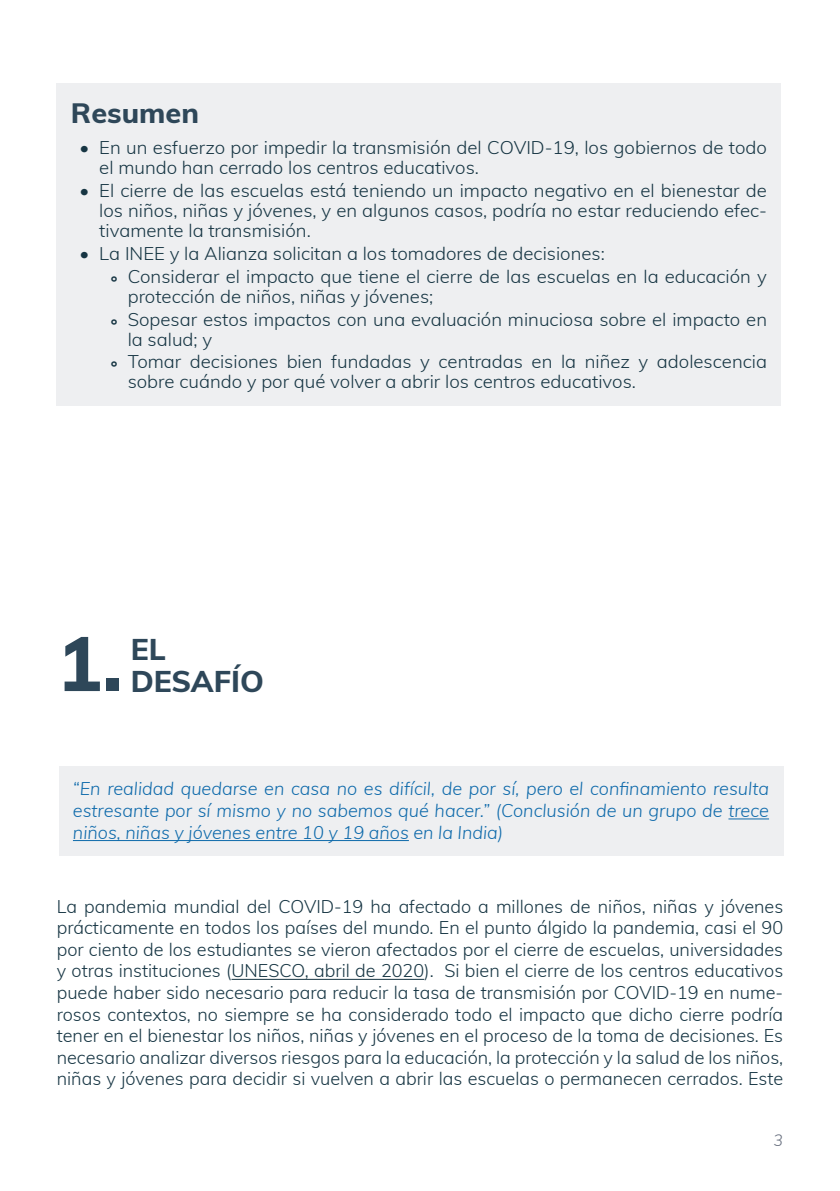
<style>
.page{position:relative;width:840px;height:1191px;background:#fff}
.page>*{position:absolute;margin:0;border:0;box-sizing:border-box;transform-origin:0 0}
.INEE_HEADER_NUMBER{font:800 76px "Muli";color:#2e4759}
.INEE_HEADER_LEVEL1{font:800 30px/32px "Muli";color:#2e4759}
.INEE_HEADER_LEVEL2{font:800 28px "Muli";color:#2e4759}
.INEE_Paragraph{font:300 18px/21.6px "Muli";color:#163543}
.INEE_Note{font:italic 300 18px/21.6px "Muli";color:#0e6aab;text-align:justify}
.t1{font:italic 300 16px "Muli";color:#636b7b}
.s1{font-weight:800}
</style>
<div class="page">
<hr style="left:231px;top:979px;width:193px;height:1px;background:#163543">
<div style="left:57px;top:83px;width:723px;height:322px;background:#eeeff1"></div>
<div style="left:59px;top:766px;width:723px;height:89px;background:#eeeff1"></div>
<hr style="left:728px;top:818px;width:40px;height:1px;background:#0e6aab">
<hr style="left:73px;top:840px;width:335px;height:1px;background:#0e6aab">
<p class="INEE_HEADER_LEVEL2" style="left:71px;top:92px;width:130px">Resumen</p>
<p class="INEE_Paragraph" style="left:99px;top:137px;width:668px;line-height:20px;text-indent:-20px">• En un esfuerzo por impedir la transmisión del COVID-19, los gobiernos de todo el mundo han cerrado los centros educativos.</p>
<p class="INEE_Paragraph" style="left:99px;top:180px;width:668px;line-height:20px;text-align:justify;text-indent:-20px">• El cierre de las escuelas está teniendo un impacto negativo en el bienestar de los niños, niñas y jóvenes, y en algunos casos, podría no estar reduciendo efec&shy;tivamente la transmisión.</p>
<p class="INEE_Paragraph" style="left:79px;top:242px;width:526px">• La INEE y la Alianza solicitan a los tomadores de decisiones:</p>
<p class="INEE_Paragraph" style="left:128px;top:265px;width:640px;line-height:20px;text-indent:-17px"><span class="s1">°</span> Considerar el impacto que tiene el cierre de las escuelas en la educación y protección de niños, niñas y jóvenes;</p>
<p class="INEE_Paragraph" style="left:128px;top:308px;width:640px;line-height:20px;text-indent:-17px"><span class="s1">°</span> Sopesar estos impactos con una evaluación minuciosa sobre el impacto en la salud; y</p>
<p class="INEE_Paragraph" style="left:128px;top:351px;width:640px;line-height:20px;text-indent:-17px"><span class="s1">°</span> Tomar decisiones bien fundadas y centradas en la niñez y adolescencia sobre cuándo y por qué volver a abrir los centros educativos.</p>
<p class="INEE_HEADER_NUMBER" style="left:57px;top:608px;width:67px">1.</p>
<p class="INEE_HEADER_LEVEL1" style="left:131px;top:631px;width:135px">EL<br>DESAFÍO</p>
<p class="INEE_Note" style="left:73px;top:777px;width:697px">“En realidad quedarse en casa no es difícil, de por sí, pero el confinamiento resulta estresante por sí mismo y no sabemos qué hacer.” (Conclusión de un grupo de trece niños, niñas y jóvenes entre 10 y 19 años en la India)</p>
<p class="INEE_Paragraph" style="left:57px;top:894px;width:727px;text-align:justify">La pandemia mundial del COVID-19 ha afectado a millones de niños, niñas y jóvenes prácticamente en todos los países del mundo. En el punto álgido la pandemia, casi el 90 por ciento de los estudiantes se vieron afectados por el cierre de escuelas, universidades y otras instituciones (UNESCO, abril de 2020). Si bien el cierre de los centros educativos puede haber sido necesario para reducir la tasa de transmisión por COVID-19 en nume&shy;rosos contextos, no siempre se ha considerado todo el impacto que dicho cierre podría tener en el bienestar los niños, niñas y jóvenes en el proceso de la toma de decisiones. Es necesario analizar diversos riesgos para la educación, la protección y la salud de los niños, niñas y jóvenes para decidir si vuelven a abrir las escuelas o permanecen cerrados. Este</p>
<p class="t1" style="left:773px;top:1129px;width:11px">3</p>
</div>
